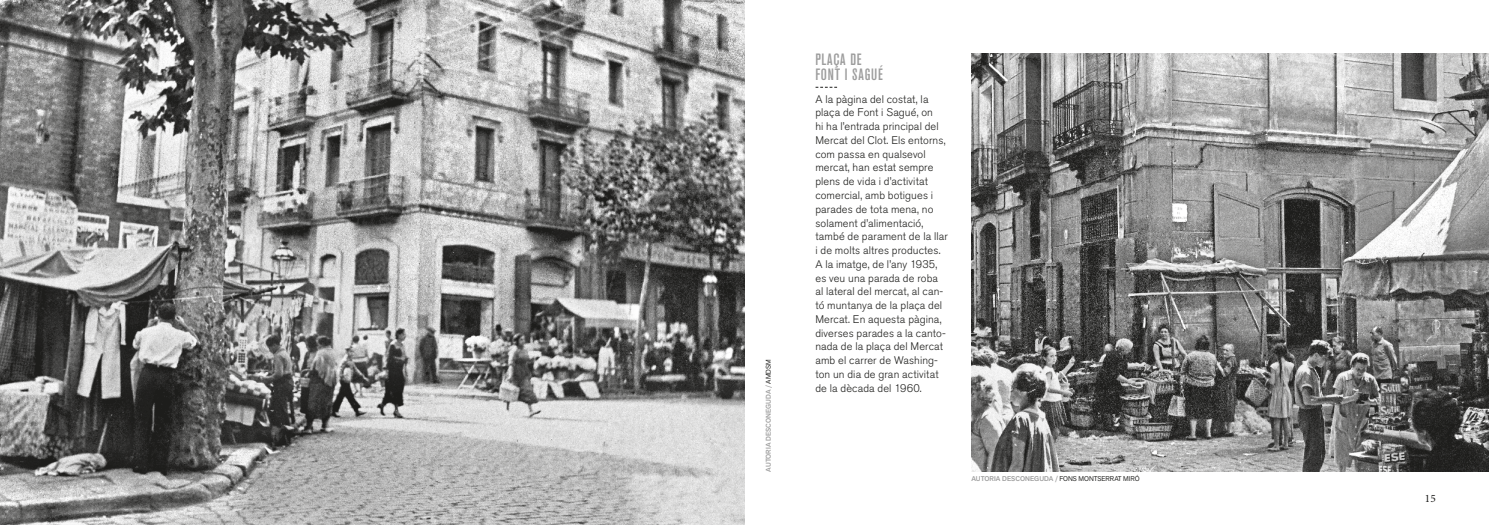
<style>
.page{position:relative;width:1489px;height:525px;background:#fff}
.page>*{position:absolute;margin:0;border:0;box-sizing:border-box;transform-origin:0 0}
.t1{font:500 condensed 16.25px/15px "Akzidenz Grotesk BQ";letter-spacing:.05em;color:#9d9d9d}
.t2{font:11.25px "Minion Pro";color:#1d1d1b}
.t3{font:300 11px/13.8px "Akzidenz Grotesk BQ";letter-spacing:.01em;color:#1d1d1b}
.t4{font:500 6.88px "Akzid Grtsk Next";letter-spacing:.01em;color:#9d9d9d}
.s1{font-weight:400;color:#1d1d1b}
</style>
<div class="page">
<img style="left:971px;top:53px;width:517px;height:418px">
<svg style="left:815px;top:87px;width:22px;height:1px"></svg>
<img style="left:0;top:0;width:744px;height:524px">
<p class="t4" style="left:764px;top:471px;width:114px;rotate:-90deg">AUTORIA DESCONEGUDA / <span class="s1">AMDSM</span></p>
<h1 class="t1" style="left:815px;top:51px;width:69px">PLAÇA DE<br>FONT I SAGUÉ</h1>
<p class="t3" style="left:815px;top:92px;width:134px">A la pàgina del costat, la plaça de Font i Sagué, on<br>hi ha l’entrada principal del<br>Mercat del Clot. Els entorns, com passa en qualsevol mercat, han estat sempre plens de vida i d’activitat comercial, amb botigues i parades de tota mena, no solament d’alimentació, també de parament de la llar i de molts altres productes.<br>A la imatge, de l’any 1935, es veu una parada de roba al lateral del mercat, al can&shy;tó muntanya de la plaça del<br>Mercat. En aquesta pàgina, diverses parades a la canto&shy;nada de la plaça del Mercat amb el carrer de Washing&shy;ton un dia de gran activitat de la dècada del 1960.</p>
<p class="t4" style="left:971px;top:473px;width:170px">AUTORIA DESCONEGUDA / <span class="s1">FONS MONTSERRAT MIRÓ</span></p>
<p class="t2" style="left:1424px;top:491px;width:12px">15</p>
</div>
